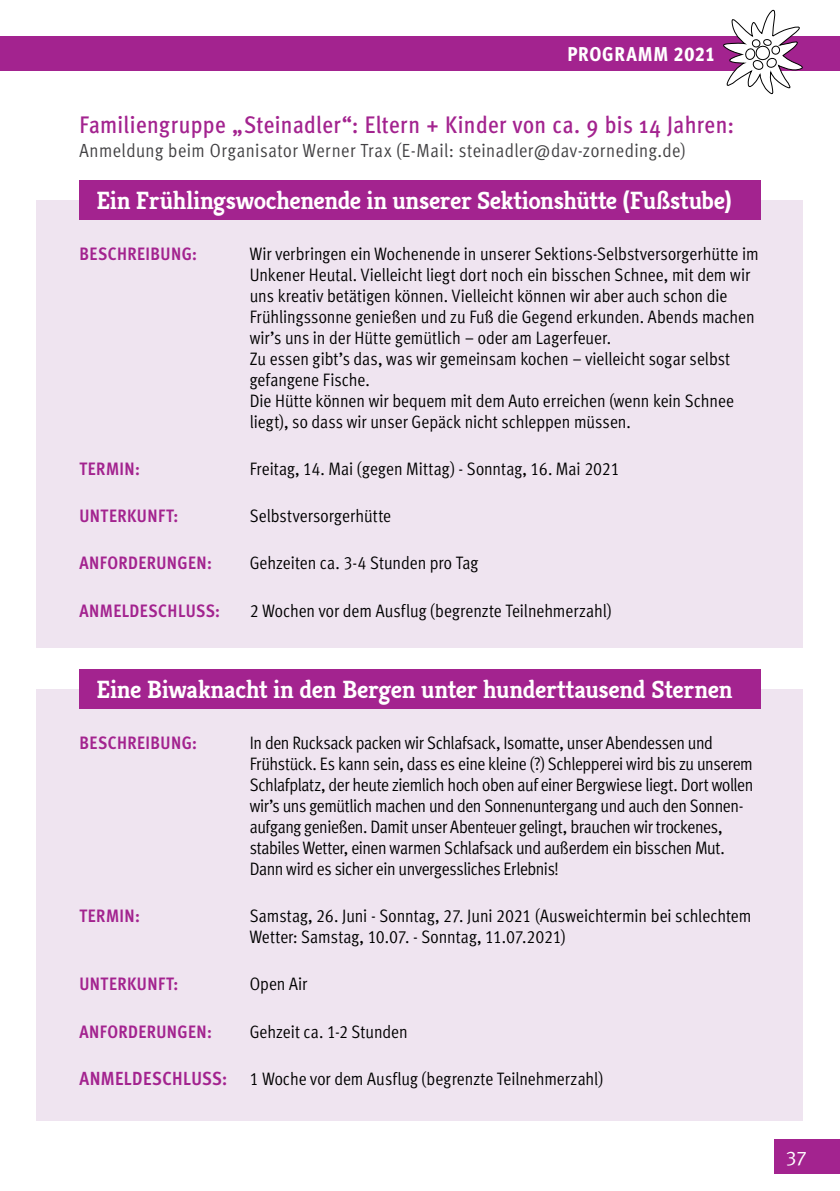
<style>
.page{position:relative;width:840px;height:1191px;background:#fff}
.page>*{position:absolute;margin:0;border:0;box-sizing:border-box;transform-origin:0 0}
.t1{font:700 25px "Kreon";letter-spacing:-.015em;color:#fff}
.t2{font:500 24px "Meta Cond";letter-spacing:.015em;color:#a3238f}
.t3{font:20px "Meta Cond Extra Bold LF";letter-spacing:.035em;color:#fff}
.t4{font:20px "Meta Normal Caps";color:#fff}
.t5{font:19px "Meta Cond Normal LF";letter-spacing:.025em;color:#414042}
.t6{font:18px/21px "Meta Cond Normal LF";letter-spacing:-.005em;color:#000}
.t7{font:18px/21px "Meta Cond Normal LF";letter-spacing:-.025em;color:#000}
.t8{font:18px "Meta Cond Bold LF";letter-spacing:.025em;color:#a3238f}
.s1{font-family:"Meta Cond Bold LF";font-size:19px;color:#a3238f}
</style>
<div class="page">
<div style="left:774px;top:1140px;width:65px;height:34px;background:#a3238f"></div>
<div style="left:0;top:37px;width:839px;height:34px;background:#a3238f"></div>
<svg style="left:720px;top:9px;width:87px;height:86px"></svg>
<div style="left:37px;top:200px;width:765px;height:447px;background:#efe4f0"></div>
<div style="left:79px;top:180px;width:681px;height:40px;background:#a3238f"></div>
<div style="left:37px;top:689px;width:765px;height:431px;background:#efe4f0"></div>
<div style="left:79px;top:669px;width:681px;height:40px;background:#a3238f"></div>
<p class="t3" style="left:567px;top:42px;width:149px">PROGRAMM 2021</p>
<h2 class="t2" style="left:79px;top:111px;width:655px">Familiengruppe „Steinadler“: Eltern + Kinder von ca. 9 bis 14 Jahren:</h2>
<p class="t5" style="left:79px;top:140px;width:607px">Anmeldung beim Organisator Werner Trax (E-Mail: steinadler@dav-zorneding.de)</p>
<h1 class="t1" style="left:96px;top:185px;width:636px">Ein Frühlingswochenende in unserer Sektionshütte (Fußstube)</h1>
<p class="t8" style="left:79px;top:243px;width:119px">BESCHREIBUNG:</p>
<p class="t6" style="left:249px;top:243px;width:510px">Wir verbringen ein Wochenende in unserer Sektions-Selbstversorgerhütte im Unkener Heutal. Vielleicht liegt dort noch ein bisschen Schnee, mit dem wir uns kreativ betätigen können. Vielleicht können wir aber auch schon die Frühlingssonne genießen und zu Fuß die Gegend erkunden. Abends machen wir’s uns in der Hütte gemütlich – oder am Lagerfeuer.<br>Zu essen gibt’s das, was wir gemeinsam kochen – vielleicht sogar selbst gefangene Fische.<br>Die Hütte können wir bequem mit dem Auto erreichen (wenn kein Schnee liegt), so dass wir unser Gepäck nicht schleppen müssen.</p>
<p class="t8" style="left:79px;top:458px;width:62px">TERMIN:</p>
<p class="t6" style="left:249px;top:458px;width:371px">Freitag, 14. Mai (gegen Mittag) - Sonntag, 16. Mai 2021</p>
<p class="t8" style="left:79px;top:505px;width:100px">UNTERKUNFT:</p>
<p class="t6" style="left:249px;top:505px;width:143px">Selbstversorgerhütte</p>
<p class="t8" style="left:79px;top:552px;width:134px">ANFORDERUNGEN:</p>
<p class="t6" style="left:249px;top:552px;width:230px">Gehzeiten ca. 3-4 Stunden pro Tag</p>
<p class="t8" style="left:79px;top:600px;width:142px">ANMELDESCHLUSS:</p>
<p class="t6" style="left:249px;top:600px;width:363px">2 Wochen vor dem Ausflug (begrenzte Teilnehmerzahl)</p>
<h1 class="t1" style="left:96px;top:674px;width:637px">Eine Biwaknacht in den Bergen unter hunderttausend Sternen</h1>
<p class="t8" style="left:79px;top:732px;width:119px">BESCHREIBUNG:</p>
<p class="t7" style="left:249px;top:732px;width:505px">In den Rucksack packen wir Schlafsack, Isomatte, unser Abendessen und Frühstück. Es kann sein, dass es eine kleine (?) Schlepperei wird bis zu unserem Schlafplatz, der heute ziemlich hoch oben auf einer Bergwiese liegt. Dort wollen wir’s uns gemütlich machen und den Sonnenuntergang und auch den Sonnen&shy;aufgang genießen. Damit unser Abenteuer gelingt, brauchen wir trockenes, stabiles Wetter, einen warmen Schlafsack und außerdem ein bisschen Mut.<br>Dann wird es sicher ein unvergessliches Erlebnis!</p>
<p class="t8" style="left:79px;top:905px;width:62px">TERMIN:</p>
<p class="t6" style="left:249px;top:905px;width:503px">Samstag, 26. Juni - Sonntag, 27. Juni 2021 (Ausweichtermin bei schlechtem<br>Wetter: Samstag, 10.07. - Sonntag, 11.07.2021)</p>
<p class="t8" style="left:79px;top:973px;width:100px">UNTERKUNFT:</p>
<p class="t6" style="left:249px;top:973px;width:59px">Open Air</p>
<p class="t8" style="left:79px;top:1020px;width:134px">ANFORDERUNGEN:</p>
<p class="t6" style="left:249px;top:1020px;width:159px">Gehzeit ca. 1-2 Stunden</p>
<p class="t6" style="left:79px;top:1068px;width:525px"><span class="s1">ANMELDESCHLUSS:</span> 1 Woche vor dem Ausflug (begrenzte Teilnehmerzahl)</p>
<p class="t4" style="left:785px;top:1143px;width:22px">37</p>
</div>
